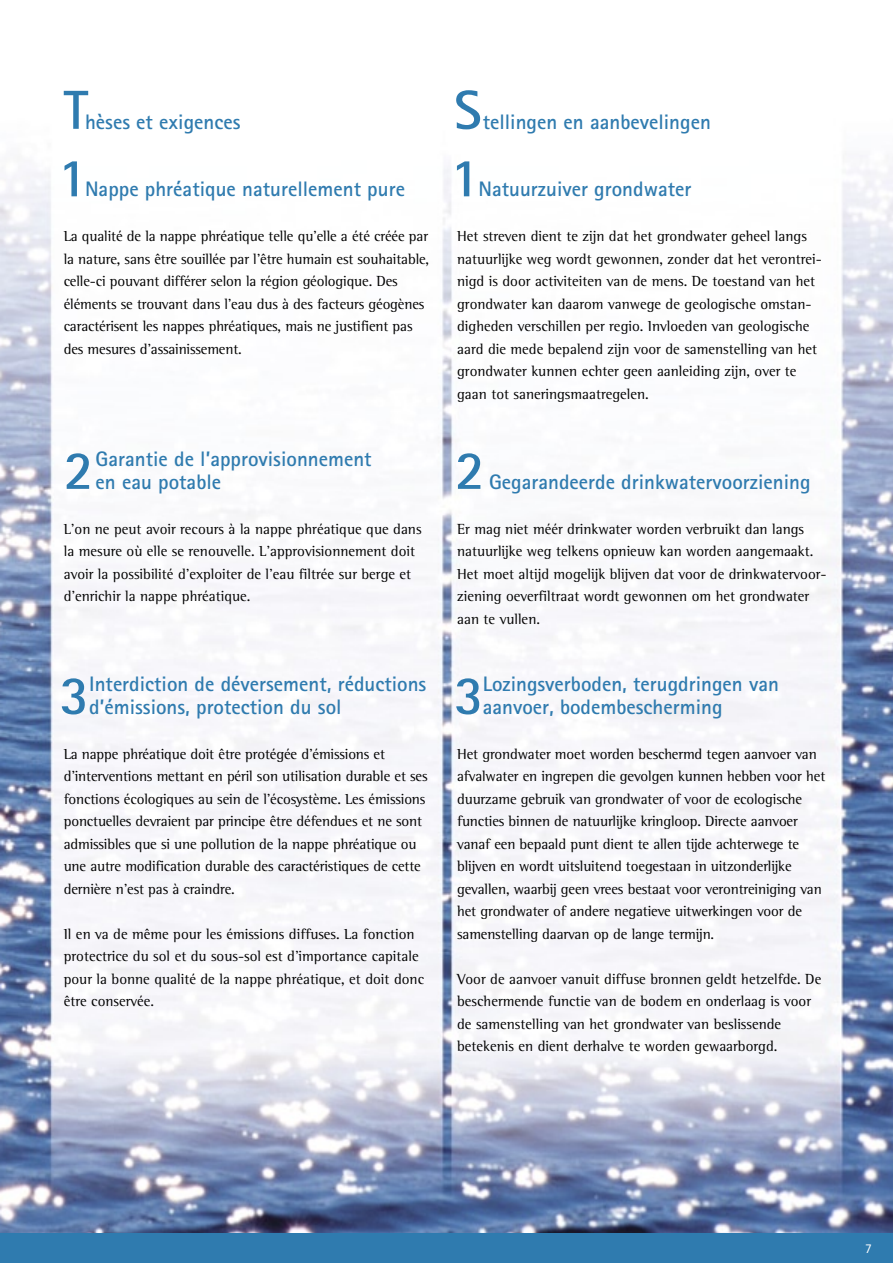
<style>
.page{position:relative;width:893px;height:1263px;background:#fff}
.page>*{position:absolute;margin:0;border:0;box-sizing:border-box;transform-origin:0 0}
.t1{font:700 55.05px "Rotis Sans Serif";color:#2f7baf}
.t2{font:700 21px/22.5px "Rotis Sans Serif";color:#2f7baf}
.t3{font:15px/22.5px "Rotis Semi Serif";color:#000}
.t4{font:13.5px "Rotis Sans Serif";color:#fff}
</style>
<div class="page">
<img style="left:0;top:155px;width:893px;height:1078px">
<div style="left:0;top:1233px;width:893px;height:30px;background:#2f7baf"></div>
<h1 class="t1" style="left:64px;top:75px;width:26px">T</h1>
<h1 class="t1" style="left:454px;top:75px;width:29px">S</h1>
<h1 class="t1" style="left:58px;top:143px;width:31px">1</h1>
<h1 class="t1" style="left:450px;top:143px;width:31px">1</h1>
<h2 class="t2" style="left:85px;top:110px;width:157px">hèses et exigences</h2>
<h2 class="t2" style="left:483px;top:110px;width:230px">tellingen en aanbevelingen</h2>
<h2 class="t2" style="left:85px;top:178px;width:321px">Nappe phréatique naturellement pure</h2>
<p class="t3" style="left:64px;top:225px;width:367px">La qualité de la nappe phréatique telle qu’elle a été créée par la nature, sans être souillée par l’être humain est souhaitable, celle-ci pouvant différer selon la région géologique. Des éléments se trouvant dans l’eau dus à des facteurs géogènes caractérisent les nappes phréatiques, mais ne justifient pas des mesures d’assainissement.</p>
<h2 class="t2" style="left:478px;top:178px;width:215px">Natuurzuiver grondwater</h2>
<p class="t3" style="left:457px;top:225px;width:366px">Het streven dient te zijn dat het grondwater geheel langs natuurlijke weg wordt gewonnen, zonder dat het verontrei&shy;nigd is door activiteiten van de mens. De toestand van het grondwater kan daarom vanwege de geologische omstan&shy;digheden verschillen per regio. Invloeden van geologische aard die mede bepalend zijn voor de samenstelling van het grondwater kunnen echter geen aanleiding zijn, over te gaan tot saneringsmaatregelen.</p>
<h2 class="t2" style="left:96px;top:448px;width:278px">Garantie de l’approvisionnement en eau potable</h2>
<p class="t3" style="left:64px;top:517px;width:359px">L’on ne peut avoir recours à la nappe phréatique que dans la mesure où elle se renouvelle. L’approvisionnement doit avoir la possibilité d’exploiter de l’eau filtrée sur berge et d’enrichir la nappe phréatique.</p>
<h1 class="t1" style="left:64px;top:435px;width:31px">2</h1>
<h1 class="t1" style="left:455px;top:435px;width:31px">2</h1>
<h2 class="t2" style="left:489px;top:470px;width:323px">Gegarandeerde drinkwatervoorziening</h2>
<p class="t3" style="left:457px;top:517px;width:371px">Er mag niet méér drinkwater worden verbruikt dan langs natuurlijke weg telkens opnieuw kan worden aangemaakt.<br>Het moet altijd mogelijk blijven dat voor de drinkwatervoor&shy;ziening oeverfiltraat wordt gewonnen om het grondwater aan te vullen.</p>
<h2 class="t2" style="left:89px;top:673px;width:339px">Interdiction de déversement, réductions d’émissions, protection du sol</h2>
<p class="t3" style="left:64px;top:742px;width:365px">La nappe phréatique doit être protégée d’émissions et d’interventions mettant en péril son utilisation durable et ses fonctions écologiques au sein de l’écosystème. Les émissions ponctuelles devraient par principe être défendues et ne sont admissibles que si une pollution de la nappe phréatique ou une autre modification durable des caractéristiques de cette dernière n’est pas à craindre.</p>
<p class="t3" style="left:64px;top:922px;width:362px">Il en va de même pour les émissions diffuses. La fonction protectrice du sol et du sous-sol est d’importance capitale pour la bonne qualité de la nappe phréatique, et doit donc être conservée.</p>
<h2 class="t2" style="left:483px;top:673px;width:298px">Lozingsverboden, terugdringen van aanvoer, bodembescherming</h2>
<p class="t3" style="left:457px;top:742px;width:370px">Het grondwater moet worden beschermd tegen aanvoer van afvalwater en ingrepen die gevolgen kunnen hebben voor het duurzame gebruik van grondwater of voor de ecologische functies binnen de natuurlijke kringloop. Directe aanvoer vanaf een bepaald punt dient te allen tijde achterwege te blijven en wordt uitsluitend toegestaan in uitzonderlijke gevallen, waarbij geen vrees bestaat voor verontreiniging van het grondwater of andere negatieve uitwerkingen voor de samenstelling daarvan op de lange termijn.</p>
<p class="t3" style="left:457px;top:967px;width:366px">Voor de aanvoer vanuit diffuse bronnen geldt hetzelfde. De beschermende functie van de bodem en onderlaag is voor de samenstelling van het grondwater van beslissende betekenis en dient derhalve te worden gewaarborgd.</p>
<h1 class="t1" style="left:59px;top:660px;width:31px">3</h1>
<h1 class="t1" style="left:454px;top:660px;width:31px">3</h1>
<p class="t4" style="left:865px;top:1240px;width:8px">7</p>
</div>
